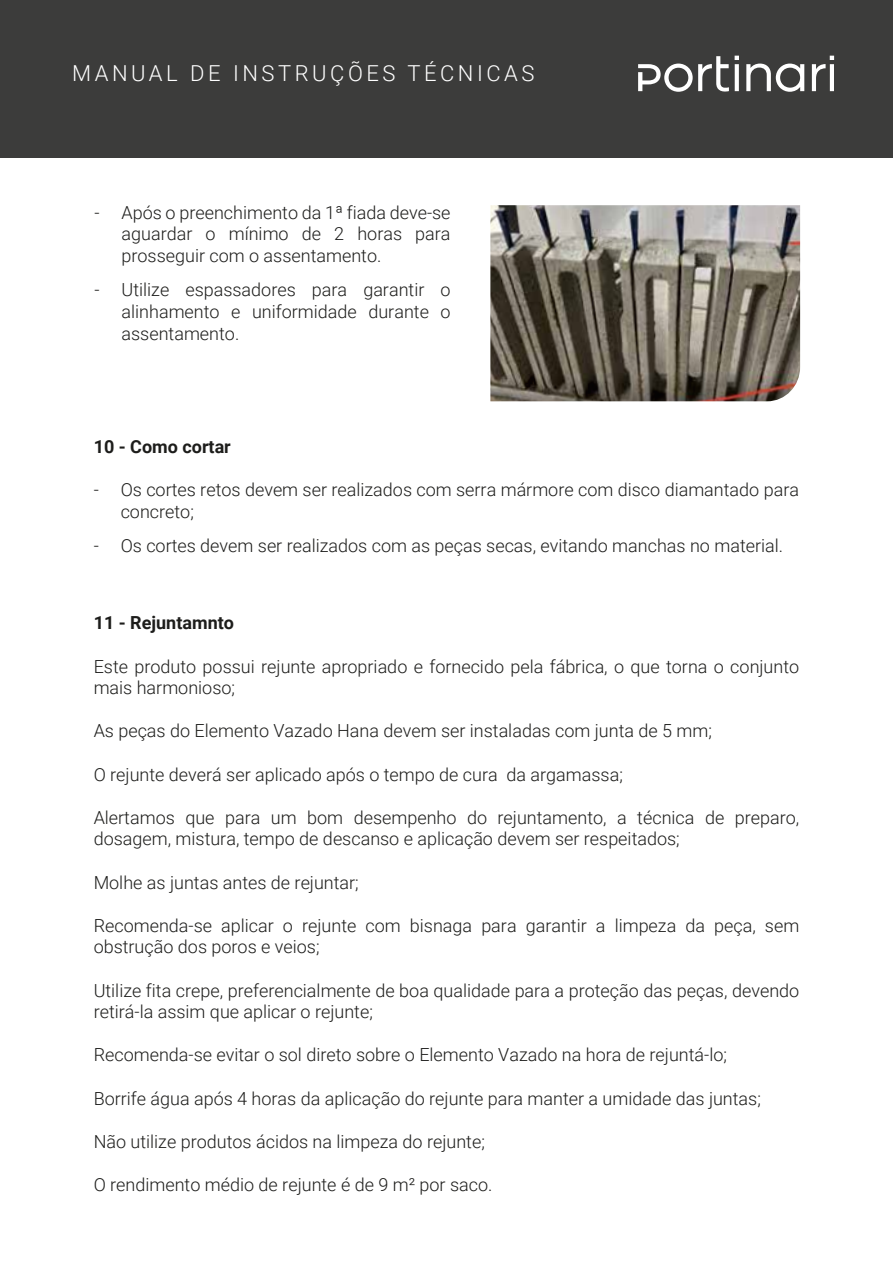
<style>
.page{position:relative;width:893px;height:1263px;background:#fff}
.page>*{position:absolute;margin:0;border:0;box-sizing:border-box;transform-origin:0 0}
.t1{font:300 22.05px "Roboto";letter-spacing:.16em;color:#fff}
.t2{font:300 18px/21.6px "Roboto";color:#1d1d1b}
.t3{font:700 18px "Roboto";color:#1d1d1b}
</style>
<div class="page">
<div style="left:0;top:0;width:893px;height:157px;background:#3c3c3b"></div>
<svg style="left:638px;top:56px;width:91px;height:36px"></svg>
<svg style="left:735px;top:56px;width:4px;height:4px"></svg>
<svg style="left:735px;top:64px;width:4px;height:27px"></svg>
<svg style="left:746px;top:64px;width:58px;height:28px"></svg>
<svg style="left:812px;top:56px;width:22px;height:35px"></svg>
<hr style="left:830px;top:64px;width:4px;height:27px;background:#fff">
<img style="left:490px;top:205px;width:310px;height:196px">
<p class="t1" style="left:72px;top:57px;width:464px">MANUAL DE INSTRUÇÕES TÉCNICAS</p>
<p class="t2" style="left:122px;top:201px;width:331px;text-align:justify;text-indent:-27px">- Após o preenchimento da 1ª fiada deve-se aguardar o mínimo de 2 horas para prosseguir com o assentamento.</p>
<p class="t2" style="left:122px;top:279px;width:331px;text-align:justify;text-indent:-27px">- Utilize espassadores para garantir o alinhamento e uniformidade durante o assentamento.</p>
<p class="t3" style="left:94px;top:433px;width:139px">10 - Como cortar</p>
<p class="t2" style="left:121px;top:478px;width:680px;text-indent:-27px">- Os cortes retos devem ser realizados com serra mármore com disco diamantado para concreto;</p>
<p class="t2" style="left:94px;top:535px;width:691px">- Os cortes devem ser realizados com as peças secas, evitando manchas no material.</p>
<p class="t3" style="left:94px;top:610px;width:142px">11 - Rejuntamnto</p>
<p class="t2" style="left:94px;top:655px;width:707px">Este produto possui rejunte apropriado e fornecido pela fábrica, o que torna o conjunto mais harmonioso;</p>
<p class="t2" style="left:94px;top:719px;width:620px">As peças do Elemento Vazado Hana devem ser instaladas com junta de 5 mm;</p>
<p class="t2" style="left:94px;top:763px;width:531px">O rejunte deverá ser aplicado após o tempo de cura da argamassa;</p>
<p class="t2" style="left:94px;top:806px;width:707px">Alertamos que para um bom desempenho do rejuntamento, a técnica de preparo, dosagem, mistura, tempo de descanso e aplicação devem ser respeitados;</p>
<p class="t2" style="left:94px;top:871px;width:267px">Molhe as juntas antes de rejuntar;</p>
<p class="t2" style="left:94px;top:914px;width:707px">Recomenda-se aplicar o rejunte com bisnaga para garantir a limpeza da peça, sem obstrução dos poros e veios;</p>
<p class="t2" style="left:94px;top:979px;width:707px">Utilize fita crepe, preferencialmente de boa qualidade para a proteção das peças, devendo retirá-la assim que aplicar o rejunte;</p>
<p class="t2" style="left:94px;top:1043px;width:635px">Recomenda-se evitar o sol direto sobre o Elemento Vazado na hora de rejuntá-lo;</p>
<p class="t2" style="left:94px;top:1087px;width:669px">Borrife água após 4 horas da aplicação do rejunte para manter a umidade das juntas;</p>
<p class="t2" style="left:94px;top:1130px;width:393px">Não utilize produtos ácidos na limpeza do rejunte;</p>
<p class="t2" style="left:94px;top:1173px;width:400px">O rendimento médio de rejunte é de 9 m² por saco.</p>
</div>
